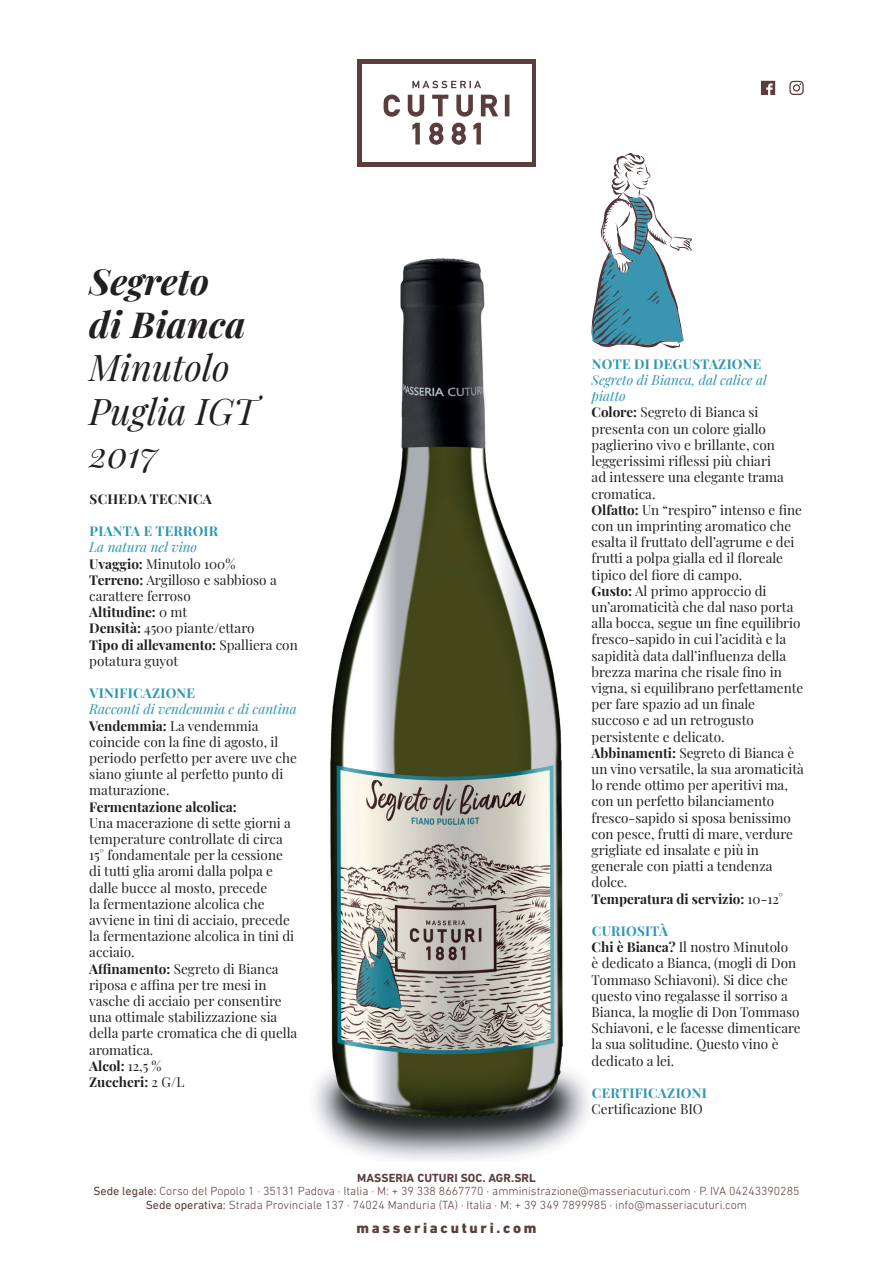
<style>
.page{position:relative;width:893px;height:1263px;background:#fff}
.page>*{position:absolute;margin:0;border:0;box-sizing:border-box;transform-origin:0 0}
.t1{font:italic 36px "Playfair Display";color:#231f20}
.t2{font:italic 700 36px "Playfair Display";color:#231f20}
.t3{font:800 15px "DIN Next LT Pro";letter-spacing:.18em;color:#5b3d3d}
.t4{font:13.5px/16.2px "Playfair Display";color:#231f20}
.t5{font:700 13.5px "Playfair Display";color:#231f20}
.t6{font:italic 13.5px/16.2px "Playfair Display";color:#2e97b4}
.t7{font:700 13.5px "Playfair Display";letter-spacing:.02em;color:#2e97b4}
.t8{font:700 13.5px "Playfair Display";letter-spacing:.02em;color:#231f20}
.t9{font:300 12px/13.5px "DIN Next LT Pro";color:#5b3d3d;text-align:center}
.s1{font-weight:700}
.s2{font-weight:400}
</style>
<div class="page">
<div style="left:357px;top:60px;width:179px;height:107px;background:#5b3d3d"></div>
<div style="left:362px;top:64px;width:169px;height:98px;background:#fff"></div>
<svg style="left:384px;top:81px;width:125px;height:64px"></svg>
<svg style="left:761px;top:81px;width:14px;height:14px"></svg>
<svg style="left:789px;top:81px;width:15px;height:14px"></svg>
<img style="left:314px;top:258px;width:360px;height:903px">
<svg style="left:591px;top:153px;width:101px;height:195px"></svg>
<p class="t2" style="left:89px;top:252px;width:122px">Segreto</p>
<p class="t2" style="left:89px;top:296px;width:158px">di Bianca</p>
<p class="t1" style="left:89px;top:340px;width:142px">Minutolo</p>
<p class="t1" style="left:89px;top:383px;width:169px">Puglia IGT</p>
<p class="t1" style="left:89px;top:426px;width:70px">2017</p>
<p class="t8" style="left:90px;top:488px;width:124px">SCHEDA TECNICA</p>
<p class="t7" style="left:90px;top:520px;width:130px">PIANTA E TERROIR</p>
<p class="t6" style="left:89px;top:538px;width:109px">La natura nel vino</p>
<p class="t4" style="left:89px;top:554px;width:148px"><span class="s1">Uvaggio:</span> Minutolo 100%</p>
<p class="t4" style="left:89px;top:570px;width:189px"><span class="s1">Terreno:</span> Argilloso e sabbioso a carattere ferroso</p>
<p class="t5" style="left:89px;top:601px;width:100px">Altitudine: <span class="s2">0 mt</span></p>
<p class="t4" style="left:89px;top:619px;width:167px"><span class="s1">Densità:</span> 4500 piante/ettaro</p>
<p class="t4" style="left:89px;top:635px;width:210px"><span class="s1">Tipo di allevamento:</span> Spalliera con potatura guyot</p>
<p class="t7" style="left:90px;top:682px;width:107px">VINIFICAZIONE</p>
<p class="t6" style="left:89px;top:700px;width:209px">Racconti di vendemmia e di cantina</p>
<p class="t4" style="left:89px;top:716px;width:209px"><span class="s1">Vendemmia:</span> La vendemmia coincide con la fine di agosto, il periodo perfetto per avere uve che siano giunte al perfetto punto di maturazione.</p>
<p class="t5" style="left:89px;top:796px;width:149px">Fermentazione alcolica:</p>
<p class="t4" style="left:89px;top:813px;width:206px">Una macerazione di sette giorni a temperature controllate di circa<br>15° fondamentale per la cessione di tutti glia aromi dalla polpa e dalle bucce al mosto, precede<br>la fermentazione alcolica che avviene in tini di acciaio, precede la fermentazione alcolica in tini di acciaio.</p>
<p class="t4" style="left:89px;top:959px;width:210px"><span class="s1">Affinamento:</span> Segreto di Bianca riposa e affina per tre mesi in vasche di acciaio per consentire una ottimale stabilizzazione sia della parte cromatica che di quella aromatica.</p>
<p class="t5" style="left:89px;top:1055px;width:74px">Alcol: <span class="s2">12,5 %</span></p>
<p class="t5" style="left:89px;top:1071px;width:96px">Zuccheri: <span class="s2">2 G/L</span></p>
<p class="t7" style="left:592px;top:353px;width:171px">NOTE DI DEGUSTAZIONE</p>
<p class="t6" style="left:592px;top:371px;width:177px">Segreto di Bianca, dal calice al piatto</p>
<p class="t4" style="left:592px;top:403px;width:194px"><span class="s1">Colore:</span> Segreto di Bianca si presenta con un colore giallo paglierino vivo e brillante, con leggerissimi riflessi più chiari ad intessere una elegante trama cromatica.</p>
<p class="t4" style="left:592px;top:500px;width:212px"><span class="s1">Olfatto:</span> Un “respiro” intenso e fine con un imprinting aromatico che esalta il fruttato dell’agrume e dei frutti a polpa gialla ed il floreale tipico del fiore di campo.</p>
<p class="t4" style="left:592px;top:581px;width:213px"><span class="s1">Gusto:</span> Al primo approccio di un’aromaticità che dal naso porta alla bocca, segue un fine equilibrio fresco-sapido in cui l’acidità e la sapidità data dall’influenza della brezza marina che risale fino in vigna, si equilibrano perfettamente per fare spazio ad un finale succoso e ad un retrogusto persistente e delicato.</p>
<p class="t4" style="left:592px;top:743px;width:214px"><span class="s1">Abbinamenti:</span> Segreto di Bianca è un vino versatile, la sua aromaticità lo rende ottimo per aperitivi ma, con un perfetto bilanciamento fresco-sapido si sposa benissimo con pesce, frutti di mare, verdure grigliate ed insalate e più in generale con piatti a tendenza dolce.</p>
<p class="t5" style="left:592px;top:888px;width:193px">Temperatura di servizio: <span class="s2">10-12°</span></p>
<p class="t7" style="left:592px;top:920px;width:78px">CURIOSITÀ</p>
<p class="t4" style="left:592px;top:938px;width:211px"><span class="s1">Chi è Bianca?</span> Il nostro Minutolo<br>è dedicato a Bianca, (mogli di Don<br>Tommaso Schiavoni). Si dice che questo vino regalasse il sorriso a<br>Bianca, la moglie di Don Tommaso<br>Schiavoni, e le facesse dimenticare la sua solitudine. Questo vino è dedicato a lei.</p>
<p class="t7" style="left:592px;top:1082px;width:116px">CERTIFICAZIONI</p>
<p class="t4" style="left:592px;top:1100px;width:113px">Certificazione BIO</p>
<p class="t9" style="left:94px;top:1171px;width:707px"><span class="s1">MASSERIA CUTURI SOC. AGR.SRL<br></span><span class="s2">Sede legale:</span> Corso del Popolo 1 · 35131 Padova · Italia · M: + 39 338 8667770 · amministrazione@masseriacuturi.com · P. IVA 04243390285<br><span class="s2">Sede operativa:</span> Strada Provinciale 137 · 74024 Manduria (TA) · Italia · M: + 39 349 7899985 · info@masseriacuturi.com</p>
<p class="t3" style="left:356px;top:1219px;width:181px">masseriacuturi.com</p>
</div>
